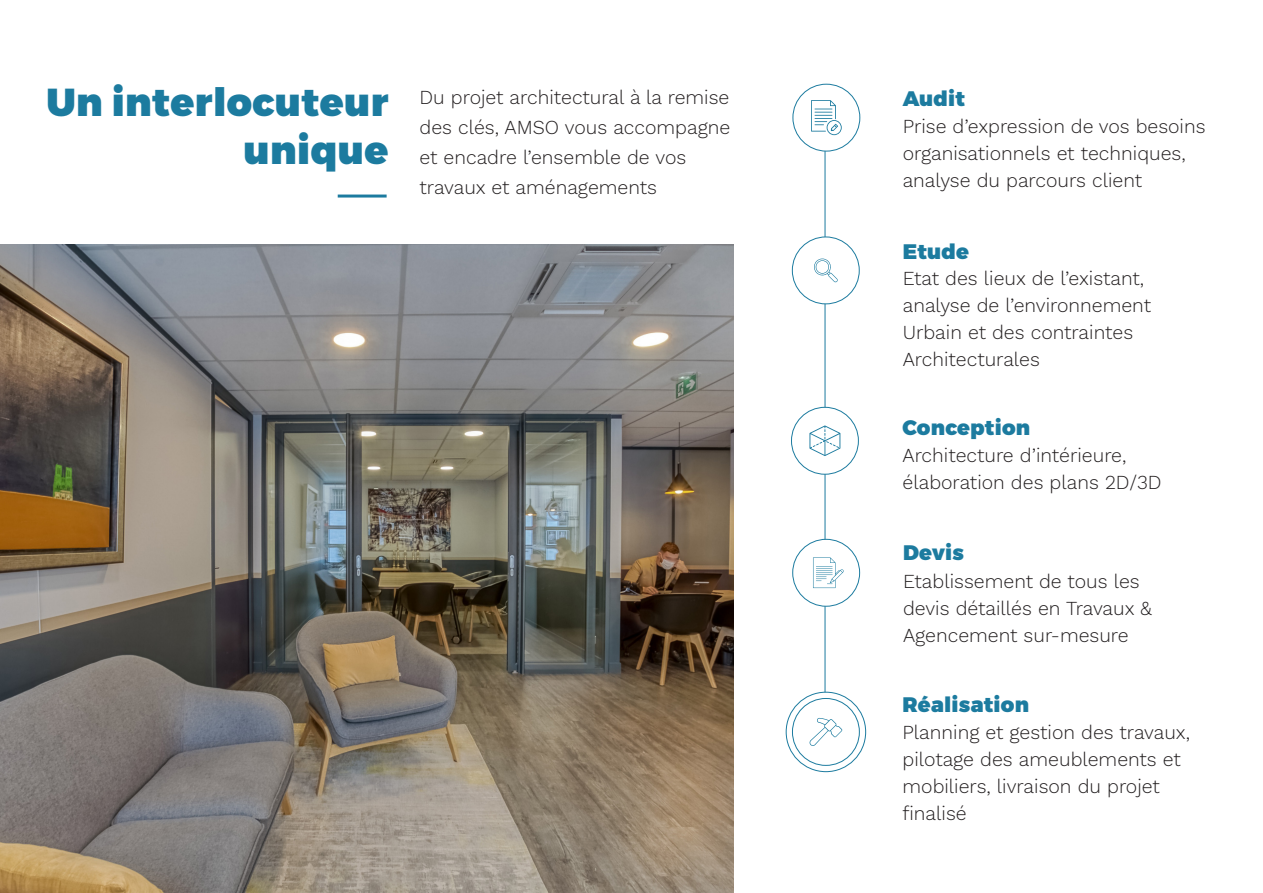
<style>
.page{position:relative;width:1263px;height:893px;background:#fff}
.page>*{position:absolute;margin:0;border:0;box-sizing:border-box;transform-origin:0 0}
.t1{font:900 39px/48px "Montserrat";letter-spacing:.01em;color:#1c7b9f;text-align:right}
.t2{font:900 21px "Montserrat";letter-spacing:.01em;color:#1c7b9f}
.t3{font:300 19.5px/27px "Work Sans";color:#231f20}
</style>
<div class="page">
<img style="left:0;top:244px;width:733px;height:649px">
<hr style="left:825px;top:134px;width:1px;height:596px;background:#1c7b9f">
<svg style="left:786px;top:692px;width:80px;height:80px"></svg>
<div style="left:786px;top:692px;width:80px;height:80px;border:1px solid #1c7b9f;border-radius:50%"></div>
<div style="left:792px;top:698px;width:67px;height:67px;background:#fff;border-radius:50%"></div>
<div style="left:792px;top:698px;width:68px;height:68px;border:1px solid #1c7b9f;border-radius:50%"></div>
<div style="left:791px;top:407px;width:67px;height:67px;background:#fff;border-radius:50%"></div>
<div style="left:791px;top:407px;width:68px;height:68px;border:1px solid #1c7b9f;border-radius:50%"></div>
<div style="left:792px;top:237px;width:67px;height:67px;background:#fff;border-radius:50%"></div>
<div style="left:792px;top:237px;width:68px;height:67px;border:1px solid #1c7b9f;border-radius:50%"></div>
<div style="left:793px;top:84px;width:67px;height:67px;background:#fff;border-radius:50%"></div>
<div style="left:792px;top:84px;width:68px;height:67px;border:1px solid #1c7b9f;border-radius:50%"></div>
<svg style="left:814px;top:259px;width:24px;height:23px"></svg>
<svg style="left:811px;top:100px;width:31px;height:35px"></svg>
<svg style="left:809px;top:425px;width:31px;height:31px"></svg>
<svg style="left:809px;top:718px;width:33px;height:28px"></svg>
<div style="left:793px;top:539px;width:67px;height:67px;background:#fff;border-radius:50%"></div>
<div style="left:792px;top:539px;width:68px;height:68px;border:1px solid #1c7b9f;border-radius:50%"></div>
<svg style="left:813px;top:557px;width:31px;height:31px"></svg>
<hr style="left:338px;top:195px;width:49px;height:3px;background:#1c7b9f">
<p class="t1" style="left:46px;top:79px;width:344px">Un interlocuteur unique</p>
<p class="t3" style="left:420px;top:81px;width:312px;line-height:30px">Du projet architectural à la remise des clés, AMSO vous accompagne et encadre l’ensemble de vos travaux et aménagements</p>
<p class="t2" style="left:903px;top:86px;width:64px">Audit</p>
<p class="t3" style="left:903px;top:112px;width:304px">Prise d’expression de vos besoins organisationnels et techniques, analyse du parcours client</p>
<p class="t2" style="left:903px;top:238px;width:68px">Etude</p>
<p class="t3" style="left:903px;top:264px;width:250px">Etat des lieux de l’existant, analyse de l’environnement<br>Urbain et des contraintes<br>Architecturales</p>
<p class="t2" style="left:902px;top:414px;width:129px">Conception</p>
<p class="t3" style="left:902px;top:441px;width:260px">Architecture d’intérieure, élaboration des plans 2D/3D</p>
<p class="t2" style="left:903px;top:540px;width:62px">Devis</p>
<p class="t3" style="left:903px;top:567px;width:250px">Etablissement de tous les devis détaillés en Travaux &amp;<br>Agencement sur-mesure</p>
<p class="t2" style="left:902px;top:692px;width:128px">Réalisation</p>
<p class="t3" style="left:902px;top:718px;width:289px">Planning et gestion des travaux, pilotage des ameublements et mobiliers, livraison du projet finalisé</p>
</div>
